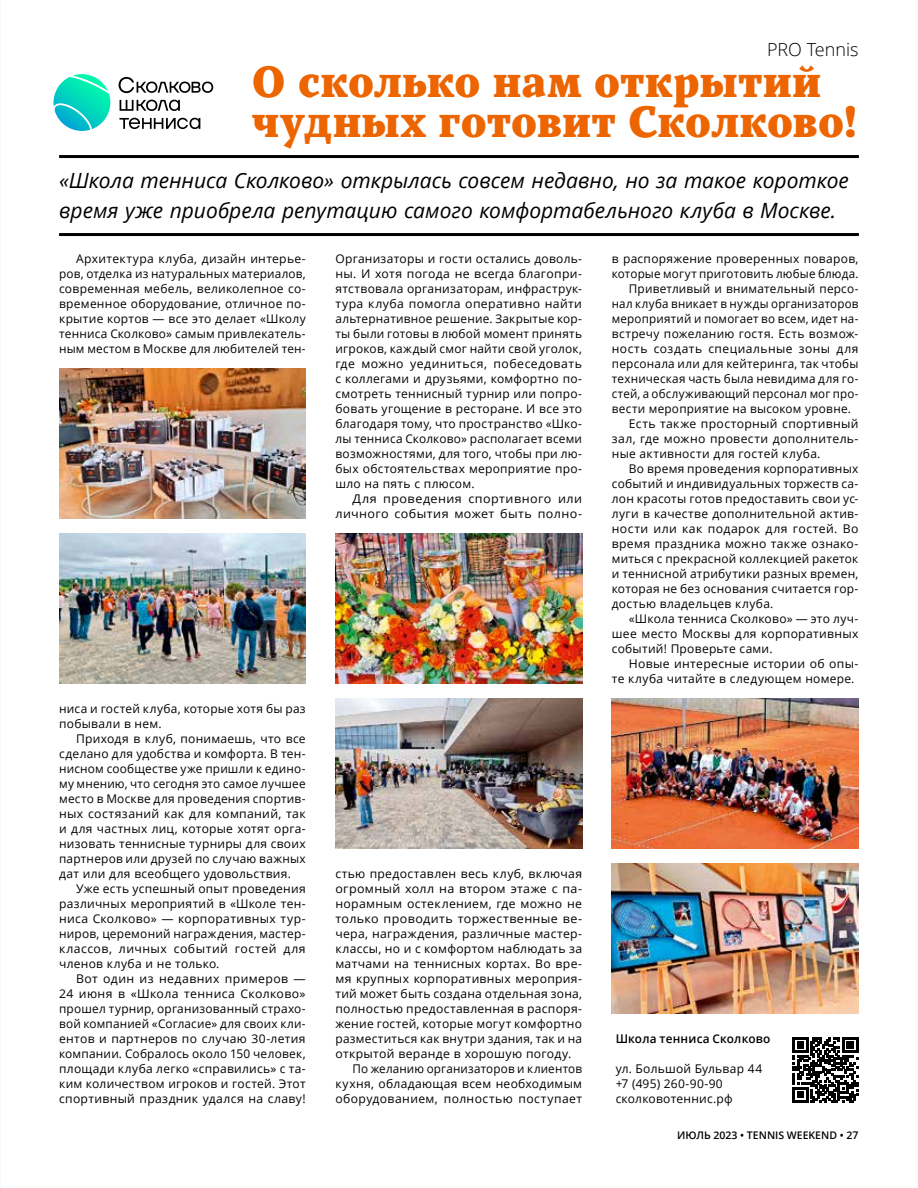
<style>
.page{position:relative;width:918px;height:1188px;background:#fff}
.page>*{position:absolute;margin:0;border:0;box-sizing:border-box;transform-origin:0 0}
.t1{font:900 43.35px/39.9px "TT Bells";letter-spacing:.01em;color:#ec6500}
.t2{font:italic 21px/30px "Open Sans";color:#000}
.t3{font:300 18px "Open Sans";color:#000}
.t4{font:12px/15px "Open Sans";letter-spacing:.02em;color:#000;text-align:justify}
.t5{font:12px "Open Sans";letter-spacing:.02em;color:#000;scale:.96 1}
.t6{font:12px "Open Sans";letter-spacing:.02em;color:#000;scale:1.04 1}
.t7{font:12px/15px "Open Sans";letter-spacing:.02em;color:#000;text-align:right;scale:1.05 1}
.t8{font:12px "Open Sans";letter-spacing:.04em;color:#000}
.t9{font:600 12px "Open Sans";letter-spacing:.02em;color:#000}
.t10{font:600 10.5px "Open Sans";color:#000}
</style>
<div class="page">
<svg style="left:53px;top:74px;width:58px;height:57px"></svg>
<svg style="left:119px;top:77px;width:94px;height:52px"></svg>
<hr style="left:59px;top:155px;width:800px;height:3px;background:#000">
<hr style="left:59px;top:233px;width:800px;height:3px;background:#000">
<img style="left:59px;top:368px;width:247px;height:150px">
<img style="left:336px;top:533px;width:246px;height:150px">
<img style="left:336px;top:698px;width:246px;height:150px">
<img style="left:59px;top:533px;width:247px;height:150px">
<img style="left:612px;top:698px;width:247px;height:150px">
<img style="left:612px;top:863px;width:247px;height:150px">
<svg style="left:792px;top:1037px;width:66px;height:66px"></svg>
<h3 class="t3" style="left:767px;top:38px;width:93px">PRO Tennis</h3>
<h1 class="t1" style="left:252px;top:62px;width:607px">О сколько нам открытий чудных готовит Сколково!</h1>
<h2 class="t2" style="left:59px;top:165px;width:791px">«Школа тенниса Сколково» открылась совсем недавно, но за такое короткое время уже приобрела репутацию самого комфортабельного клуба в Москве.</h2>
<p class="t4" style="left:59px;top:251px;width:248px;text-indent:17px">Архитектура клуба, дизайн интерье‑ ров, отделка из натуральных материалов, современная мебель, великолепное со‑ временное оборудование, отличное по‑ крытие кортов — все это делает «Школу тенниса Сколково» самым привлекатель‑ ным местом в Москве для любителей тен‑</p>
<p class="t4" style="left:335px;top:251px;width:248px">Организаторы и гости остались доволь‑ ны. И хотя погода не всегда благопри‑ ятствовала организаторам, инфраструк‑ тура клуба помогла оперативно найти альтернативное решение. Закрытые кор‑ ты были готовы в любой момент принять игроков, каждый смог найти свой уголок, где можно уединиться, побеседовать с коллегами и друзьями, комфортно по‑ смотреть теннисный турнир или попро‑ бовать угощение в ресторане. И все это благодаря тому, что пространство «Шко‑ лы тенниса Сколково» располагает всеми возможностями, для того, чтобы при лю‑ бых обстоятельствах мероприятие про‑ шло на пять с плюсом.</p>
<p class="t7" style="left:335px;top:491px;width:236px">Для проведения спортивного или личного события может быть полно‑</p>
<p class="t4" style="left:59px;top:701px;width:248px">ниса и гостей клуба, которые хотя бы раз побывали в нем.</p>
<p class="t4" style="left:59px;top:731px;width:248px;text-indent:17px">Приходя в клуб, понимаешь, что все сделано для удобства и комфорта. В тен‑ нисном сообществе уже пришли к едино‑ му мнению, что сегодня это самое лучшее место в Москве для проведения спортив‑ ных состязаний как для компаний, так и для частных лиц, которые хотят орга‑ низовать теннисные турниры для своих партнеров или друзей по случаю важных дат или для всеобщего удовольствия.</p>
<p class="t4" style="left:59px;top:881px;width:248px;text-align:left;text-indent:17px">Уже есть успешный опыт проведения различных мероприятий в «Школе тен‑ ниса Сколково» — корпоративных тур‑ ниров, церемоний награждения, мастер-- классов, личных событий гостей для членов клуба и не только.</p>
<p class="t4" style="left:59px;top:971px;width:248px;text-indent:17px">Вот один из недавних примеров — 24 июня в «Школа тенниса Сколково» прошел турнир, организованный страхо‑ вой компанией «Согласие» для своих кли‑ ентов и партнеров по случаю 30‑летия компании. Собралось около 150 человек, площади клуба легко «справились» с та‑ ким количеством игроков и гостей. Этот спортивный праздник удался на славу!</p>
<p class="t4" style="left:335px;top:866px;width:248px">стью предоставлен весь клуб, включая</p>
<p class="t6" style="left:335px;top:880px;width:239px">огромный холл на втором этаже с па‑</p>
<p class="t4" style="left:335px;top:896px;width:248px">норамным остеклением, где можно не</p>
<p class="t6" style="left:335px;top:910px;width:239px">только проводить торжественные ве‑</p>
<p class="t4" style="left:335px;top:926px;width:246px">чера, награждения, различные мастер--</p>
<p class="t4" style="left:335px;top:941px;width:248px">классы, но и с комфортом наблюдать за</p>
<p class="t4" style="left:335px;top:956px;width:248px">матчами на теннисных кортах. Во вре‑</p>
<p class="t4" style="left:335px;top:971px;width:248px">мя крупных корпоративных мероприя‑</p>
<p class="t4" style="left:335px;top:986px;width:248px">тий может быть создана отдельная зона,</p>
<p class="t4" style="left:335px;top:1001px;width:248px">полностью предоставленная в распоря‑</p>
<p class="t4" style="left:335px;top:1016px;width:248px">жение гостей, которые могут комфортно</p>
<p class="t4" style="left:335px;top:1031px;width:248px">разместиться как внутри здания, так и на</p>
<p class="t4" style="left:335px;top:1046px;width:237px">открытой веранде в хорошую погоду.</p>
<p class="t4" style="left:352px;top:1061px;width:231px">По желанию организаторов и клиентов</p>
<p class="t4" style="left:335px;top:1076px;width:248px">кухня, обладающая всем необходимым</p>
<p class="t4" style="left:335px;top:1091px;width:248px">оборудованием, полностью поступает</p>
<p class="t4" style="left:612px;top:251px;width:248px">в распоряжение проверенных поваров,</p>
<p class="t4" style="left:612px;top:266px;width:248px">которые могут приготовить любые блюда.</p>
<p class="t4" style="left:629px;top:281px;width:231px">Приветливый и внимательный персо‑</p>
<p class="t5" style="left:612px;top:295px;width:258px">нал клуба вникает в нужды организаторов</p>
<p class="t4" style="left:612px;top:311px;width:248px">мероприятий и помогает во всем, идет на‑</p>
<p class="t4" style="left:612px;top:326px;width:248px">встречу пожеланию гостя. Есть возмож‑</p>
<p class="t8" style="left:612px;top:340px;width:248px">ность создать специальные зоны для</p>
<p class="t4" style="left:612px;top:356px;width:248px">персонала или для кейтеринга, так чтобы</p>
<p class="t4" style="left:612px;top:371px;width:248px">техническая часть была невидима для го‑</p>
<p class="t5" style="left:612px;top:385px;width:258px">стей, а обслуживающий персонал мог про‑</p>
<p class="t4" style="left:612px;top:401px;width:241px">вести мероприятие на высоком уровне.</p>
<p class="t4" style="left:629px;top:416px;width:231px">Есть также просторный спортивный</p>
<p class="t4" style="left:612px;top:431px;width:248px">зал, где можно провести дополнитель‑</p>
<p class="t4" style="left:612px;top:446px;width:210px">ные активности для гостей клуба.</p>
<p class="t4" style="left:629px;top:461px;width:231px">Во время проведения корпоративных</p>
<p class="t4" style="left:612px;top:476px;width:248px">событий и индивидуальных торжеств са‑</p>
<p class="t4" style="left:612px;top:491px;width:248px">лон красоты готов предоставить свои ус‑</p>
<p class="t4" style="left:612px;top:506px;width:248px">луги в качестве дополнительной актив‑</p>
<p class="t4" style="left:612px;top:521px;width:248px">ности или как подарок для гостей. Во</p>
<p class="t4" style="left:612px;top:536px;width:248px">время праздника можно также ознако‑</p>
<p class="t4" style="left:612px;top:551px;width:248px">миться с прекрасной коллекцией ракеток</p>
<p class="t4" style="left:612px;top:566px;width:248px">и теннисной атрибутики разных времен,</p>
<p class="t4" style="left:612px;top:581px;width:248px">которая не без основания считается гор‑</p>
<p class="t4" style="left:612px;top:596px;width:163px">достью владельцев клуба.</p>
<p class="t4" style="left:629px;top:611px;width:231px">«Школа тенниса Сколково» — это луч‑</p>
<p class="t4" style="left:612px;top:626px;width:248px">шее место Москвы для корпоративных</p>
<p class="t4" style="left:612px;top:641px;width:162px">событий! Проверьте сами.</p>
<p class="t4" style="left:629px;top:656px;width:231px">Новые интересные истории об опы‑</p>
<p class="t4" style="left:612px;top:671px;width:244px">те клуба читайте в следующем номере.</p>
<p class="t9" style="left:616px;top:1030px;width:156px">Школа тенниса Сколково</p>
<p class="t4" style="left:616px;top:1061px;width:148px;text-align:left">ул. Большой Бульвар 44 +7 (495) 260-90-90 cколковотеннис.рф</p>
<p class="t10" style="left:677px;top:1128px;width:183px">ИЮЛЬ 2023 • TENNIS WEEKEND • 27</p>
</div>
